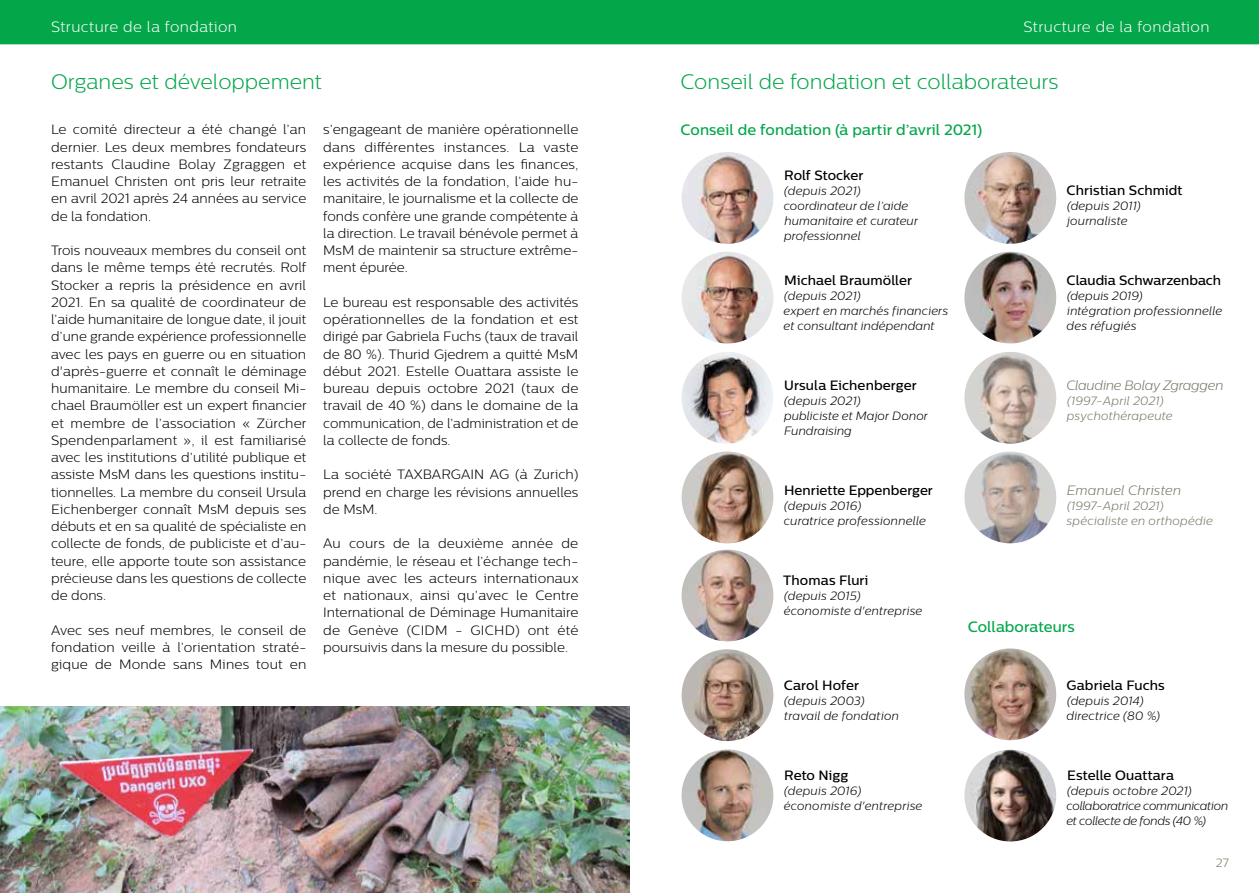
<style>
.page{position:relative;width:1259px;height:893px;background:#fff}
.page>*{position:absolute;margin:0;border:0;box-sizing:border-box;transform-origin:0 0}
.t1{font:300 21px "Centrale Sans";color:#04a64a}
.t2{font:500 15px "Centrale Sans";letter-spacing:.005em;color:#04a64a}
.t3{font:300 15px "Centrale Sans";letter-spacing:.03em;color:#fff}
.t4{font:300 13.5px/17.2px "Centrale Sans";color:#000;text-align:justify}
.t5{font:500 13.5px "Centrale Sans";letter-spacing:.005em;color:#000}
.t6{font:italic 300 13.5px "Centrale Sans";letter-spacing:-.015em;color:#797765}
.t7{font:italic 300 13.5px "Centrale Sans";letter-spacing:.015em;color:#797765}
.t8{font:italic 300 12px/15px "Centrale Sans";letter-spacing:.01em;color:#000}
.t9{font:italic 300 12px/15px "Centrale Sans";letter-spacing:.015em;color:#797765}
.t10{font:italic 300 12px/15px "Centrale Sans";letter-spacing:-.02em;color:#000}
.t11{font:300 12px "Centrale Sans";color:#797765}
</style>
<div class="page">
<img style="left:0;top:707px;width:629px;height:186px">
<img style="left:681px;top:152px;width:92px;height:92px;border-radius:46px">
<img style="left:964px;top:152px;width:92px;height:92px;border-radius:46px">
<img style="left:681px;top:550px;width:92px;height:91px;border-radius:46px">
<img style="left:681px;top:352px;width:92px;height:92px;border-radius:46px">
<img style="left:964px;top:352px;width:92px;height:92px;border-radius:46px">
<img style="left:681px;top:749px;width:92px;height:92px;border-radius:46px">
<img style="left:964px;top:750px;width:92px;height:91px;border-radius:46px">
<img style="left:681px;top:252px;width:92px;height:91px;border-radius:46px">
<img style="left:964px;top:252px;width:92px;height:91px;border-radius:46px">
<img style="left:681px;top:649px;width:92px;height:92px;border-radius:46px">
<img style="left:964px;top:648px;width:92px;height:92px;border-radius:46px">
<img style="left:681px;top:452px;width:92px;height:91px;border-radius:46px">
<img style="left:964px;top:452px;width:92px;height:91px;border-radius:46px">
<div style="left:0;top:0;width:1259px;height:45px;background:#04a64a"></div>
<p class="t3" style="left:51px;top:19px;width:188px">Structure de la fondation</p>
<p class="t3" style="left:1023px;top:19px;width:188px">Structure de la fondation</p>
<h1 class="t1" style="left:51px;top:70px;width:272px">Organes et développement</h1>
<h1 class="t1" style="left:680px;top:70px;width:379px">Conseil de fondation et collaborateurs</h1>
<p class="t4" style="left:51px;top:121px;width:257px">Le comité directeur a été changé l’an dernier. Les deux membres fondateurs restants Claudine Bolay Zgraggen et Emanuel Christen ont pris leur retraite en avril 2021 après 24 années au service de la fondation.</p>
<p class="t4" style="left:51px;top:242px;width:257px">Trois nouveaux membres du conseil ont dans le même temps été recrutés. Rolf Stocker a repris la présidence en avril 2021. En sa qualité de coordinateur de l’aide humanitaire de longue date, il jouit d’une grande expérience professionnelle avec les pays en guerre ou en situation d'après-guerre et connaît le déminage humanitaire. Le membre du conseil Mi&shy;chael Braumöller est un expert financier et membre de l’association « Zürcher Spendenparlament », il est familiarisé avec les institutions d’utilité publique et assiste MsM dans les questions institu&shy;tionnelles. La membre du conseil Ursula Eichenberger connaît MsM depuis ses débuts et en sa qualité de spécialiste en collecte de fonds, de publiciste et d’au&shy;teure, elle apporte toute son assistance précieuse dans les questions de collecte de dons.</p>
<p class="t4" style="left:51px;top:621px;width:257px">Avec ses neuf membres, le conseil de fondation veille à l’orientation straté&shy;gique de Monde sans Mines tout en</p>
<p class="t2" style="left:680px;top:121px;width:303px">Conseil de fondation (à partir d’avril 2021)</p>
<p class="t4" style="left:323px;top:121px;width:257px">s’engageant de manière opérationnelle dans différentes instances. La vaste expérience acquise dans les finances, les activités de la fondation, l’aide hu&shy;manitaire, le journalisme et la collecte de fonds confère une grande compétente à la direction. Le travail bénévole permet à MsM de maintenir sa structure extrême&shy;ment épurée.</p>
<p class="t4" style="left:323px;top:293px;width:257px">Le bureau est responsable des activités opérationnelles de la fondation et est dirigé par Gabriela Fuchs (taux de travail de 80 %). Thurid Gjedrem a quitté MsM début 2021. Estelle Ouattara assiste le bureau depuis octobre 2021 (taux de travail de 40 %) dans le domaine de la communication, de l’administration et de la collecte de fonds.</p>
<p class="t4" style="left:323px;top:466px;width:257px">La société TAXBARGAIN AG (à Zurich) prend en charge les révisions annuelles de MsM.</p>
<p class="t4" style="left:323px;top:535px;width:257px">Au cours de la deuxième année de pandémie, le réseau et l’échange tech&shy;nique avec les acteurs internationaux et nationaux, ainsi qu’avec le Centre International de Déminage Humanitaire de Genève (CIDM - GICHD) ont été poursuivis dans la mesure du possible.</p>
<p class="t5" style="left:784px;top:167px;width:81px">Rolf Stocker</p>
<p class="t8" style="left:783px;top:183px;width:136px">(depuis 2021) coordinateur de l’aide humanitaire et curateur professionnel</p>
<p class="t5" style="left:784px;top:272px;width:129px">Michael Braumöller</p>
<p class="t8" style="left:783px;top:288px;width:166px">(depuis 2021)<br>expert en marchés financiers et consultant indépendant</p>
<p class="t5" style="left:1066px;top:183px;width:117px">Christian Schmidt</p>
<p class="t8" style="left:1067px;top:198px;width:75px">(depuis 2011) journaliste</p>
<p class="t5" style="left:1066px;top:273px;width:156px">Claudia Schwarzenbach</p>
<p class="t8" style="left:1066px;top:288px;width:157px">(depuis 2019)<br>intégration professionnelle des réfugiés</p>
<p class="t5" style="left:784px;top:377px;width:134px">Ursula Eichenberger</p>
<p class="t8" style="left:784px;top:393px;width:145px">(depuis 2021)<br>publiciste et Major Donor<br>Fundraising</p>
<p class="t6" style="left:1066px;top:378px;width:158px">Claudine Bolay Zgraggen</p>
<p class="t9" style="left:1067px;top:393px;width:107px">(1997-April 2021) psychothérapeute</p>
<p class="t5" style="left:784px;top:482px;width:150px">Henriette Eppenberger</p>
<p class="t8" style="left:783px;top:498px;width:144px">(depuis 2016)<br>curatrice professionnelle</p>
<p class="t7" style="left:1066px;top:483px;width:116px">Emanuel Christen</p>
<p class="t9" style="left:1066px;top:498px;width:148px">(1997-April 2021) spécialiste en orthopédie</p>
<p class="t5" style="left:783px;top:572px;width:87px">Thomas Fluri</p>
<p class="t8" style="left:784px;top:588px;width:140px">(depuis 2015) économiste d'entreprise</p>
<p class="t2" style="left:968px;top:618px;width:108px">Collaborateurs</p>
<p class="t5" style="left:784px;top:677px;width:77px">Carol Hofer</p>
<p class="t8" style="left:784px;top:693px;width:116px">(depuis 2003) travail de fondation</p>
<p class="t5" style="left:784px;top:767px;width:66px">Reto Nigg</p>
<p class="t8" style="left:784px;top:783px;width:140px">(depuis 2016) économiste d'entreprise</p>
<p class="t5" style="left:1066px;top:678px;width:100px">Gabriela Fuchs</p>
<p class="t8" style="left:1066px;top:693px;width:94px">(depuis 2014) directrice (80 %)</p>
<p class="t5" style="left:1067px;top:768px;width:108px">Estelle Ouattara</p>
<p class="t10" style="left:1066px;top:783px;width:163px">(depuis octobre 2021) collaboratrice communication et collecte de fonds (40 %)</p>
<p class="t11" style="left:30px;top:856px;width:16px">26</p>
<p class="t11" style="left:1215px;top:856px;width:15px">27</p>
</div>
